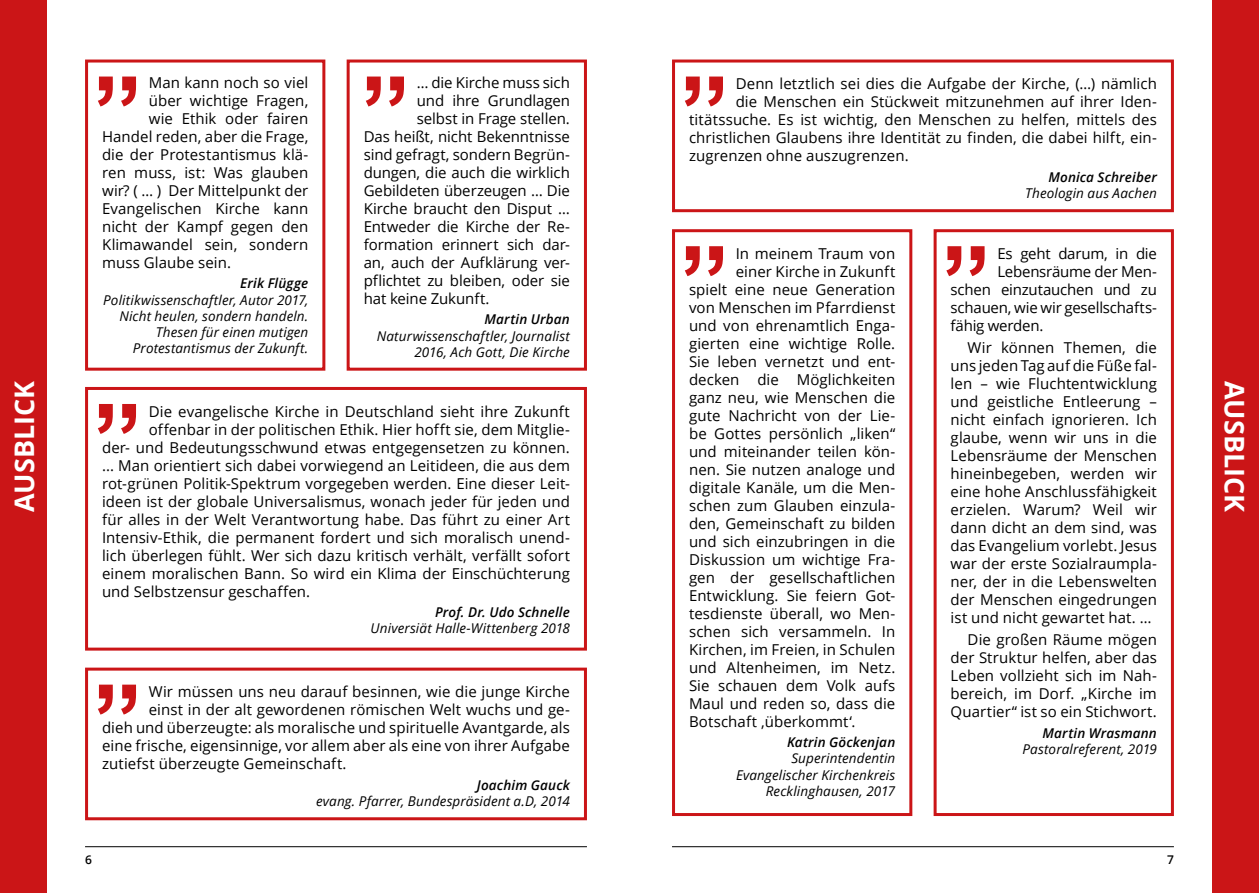
<style>
.page{position:relative;width:1259px;height:893px;background:#fff}
.page>*{position:absolute;margin:0;border:0;box-sizing:border-box;transform-origin:0 0}
.t1{font:700 27px "Open Sans";color:#fff}
.t2{font:15px/18px "Open Sans";letter-spacing:.005em;color:#000;text-align:justify}
.t3{font:15px "Open Sans";letter-spacing:-.015em;color:#000}
.t4{font:italic 13.5px/16.2px "Open Sans";letter-spacing:.01em;color:#000;text-align:right}
.t5{font:italic 600 13.5px "Open Sans";letter-spacing:.01em;color:#000}
.t6{font:600 12px "Open Sans";color:#000}
</style>
<div class="page">
<hr style="left:85px;top:846px;width:502px;height:1px;background:#000">
<hr style="left:672px;top:846px;width:502px;height:1px;background:#000">
<div style="left:85px;top:60px;width:240px;height:311px;border:3px solid #cb1517"></div>
<div style="left:347px;top:60px;width:240px;height:311px;border:3px solid #cb1517"></div>
<svg style="left:98px;top:77px;width:38px;height:30px"></svg>
<svg style="left:366px;top:77px;width:38px;height:30px"></svg>
<div style="left:85px;top:387px;width:502px;height:264px;border:3px solid #cb1517"></div>
<svg style="left:98px;top:404px;width:38px;height:30px"></svg>
<div style="left:85px;top:668px;width:502px;height:152px;border:3px solid #cb1517"></div>
<svg style="left:98px;top:685px;width:38px;height:30px"></svg>
<div style="left:0;top:0;width:47px;height:893px;background:#cb1517"></div>
<div style="left:1212px;top:0;width:47px;height:893px;background:#cb1517"></div>
<div style="left:672px;top:229px;width:240px;height:587px;border:3px solid #cb1517"></div>
<div style="left:933px;top:229px;width:241px;height:587px;border:3px solid #cb1517"></div>
<svg style="left:685px;top:246px;width:38px;height:30px"></svg>
<svg style="left:946px;top:246px;width:38px;height:30px"></svg>
<div style="left:672px;top:60px;width:502px;height:152px;border:3px solid #cb1517"></div>
<svg style="left:685px;top:77px;width:38px;height:30px"></svg>
<p class="t2" style="left:149px;top:73px;width:161px">Man kann noch so viel</p>
<p class="t2" style="left:149px;top:91px;width:161px">über wichtige Fragen,</p>
<p class="t2" style="left:149px;top:109px;width:161px">wie Ethik oder fairen</p>
<p class="t2" style="left:102px;top:127px;width:208px">Handel reden, aber die Frage,</p>
<p class="t2" style="left:102px;top:145px;width:208px">die der Protestantismus klä-</p>
<p class="t2" style="left:102px;top:163px;width:208px">ren muss, ist: Was glauben</p>
<p class="t2" style="left:102px;top:181px;width:208px">wir? ( … ) Der Mittelpunkt der</p>
<p class="t2" style="left:102px;top:199px;width:208px">Evangelischen Kirche kann</p>
<p class="t2" style="left:102px;top:217px;width:208px">nicht der Kampf gegen den</p>
<p class="t2" style="left:102px;top:235px;width:208px">Klimawandel sein, sondern</p>
<p class="t2" style="left:102px;top:253px;width:130px">muss Glaube sein.</p>
<p class="t5" style="left:240px;top:274px;width:70px">Erik Flügge</p>
<p class="t4" style="left:103px;top:291px;width:207px">Politikwissenschaftler, Autor 2017,<br>Nicht heulen, sondern handeln.<br>Thesen für einen mutigen<br>Protestantismus der Zukunft.</p>
<p class="t2" style="left:417px;top:73px;width:155px">… die Kirche muss sich</p>
<p class="t2" style="left:417px;top:91px;width:155px">und ihre Grundlagen</p>
<p class="t2" style="left:417px;top:109px;width:155px">selbst in Frage stellen.</p>
<p class="t2" style="left:364px;top:127px;width:208px">Das heißt, nicht Bekenntnisse</p>
<p class="t2" style="left:364px;top:145px;width:208px">sind gefragt, sondern Begrün-</p>
<p class="t2" style="left:364px;top:163px;width:208px">dungen, die auch die wirklich</p>
<p class="t2" style="left:364px;top:181px;width:208px">Gebildeten überzeugen … Die</p>
<p class="t2" style="left:364px;top:199px;width:208px">Kirche braucht den Disput …</p>
<p class="t2" style="left:364px;top:217px;width:208px">Entweder die Kirche der Re-</p>
<p class="t2" style="left:364px;top:235px;width:208px">formation erinnert sich dar-</p>
<p class="t2" style="left:364px;top:253px;width:208px">an, auch der Aufklärung ver-</p>
<p class="t2" style="left:364px;top:271px;width:208px">pflichtet zu bleiben, oder sie</p>
<p class="t2" style="left:364px;top:289px;width:127px">hat keine Zukunft.</p>
<p class="t5" style="left:484px;top:310px;width:87px">Martin Urban</p>
<p class="t4" style="left:377px;top:327px;width:195px">Naturwissenschaftler, Journalist<br>2016, Ach Gott, Die Kirche</p>
<p class="t2" style="left:736px;top:74px;width:423px">Denn letztlich sei dies die Aufgabe der Kirche, (…) nämlich</p>
<p class="t2" style="left:736px;top:92px;width:423px">die Menschen ein Stückweit mitzunehmen auf ihrer Iden-</p>
<p class="t2" style="left:689px;top:110px;width:469px">titätssuche. Es ist wichtig, den Menschen zu helfen, mittels des</p>
<p class="t2" style="left:689px;top:128px;width:469px">christlichen Glaubens ihre Identität zu finden, die dabei hilft, ein-</p>
<p class="t2" style="left:689px;top:146px;width:221px">zugrenzen ohne auszugrenzen.</p>
<p class="t5" style="left:1048px;top:167px;width:110px">Monica Schreiber</p>
<p class="t4" style="left:1025px;top:184px;width:133px">Theologin aus Aachen</p>
<p class="t3" style="left:997px;top:243px;width:161px">Es geht darum, in die</p>
<p class="t3" style="left:997px;top:261px;width:161px">Lebensräume der Men-</p>
<p class="t3" style="left:950px;top:279px;width:208px">schen einzutauchen und zu</p>
<p class="t3" style="left:950px;top:297px;width:208px">schauen, wie wir gesellschafts-</p>
<p class="t3" style="left:950px;top:315px;width:94px">fähig werden.</p>
<p class="t2" style="left:950px;top:338px;width:208px;text-indent:17px">Wir können Themen, die uns jeden Tag auf die Füße fal&shy;len – wie Fluchtentwicklung und geistliche Entleerung – nicht einfach ignorieren. Ich glaube, wenn wir uns in die Lebensräume der Menschen hineinbegeben, werden wir eine hohe Anschlussfähigkeit erzielen. Warum? Weil wir dann dicht an dem sind, was das Evangelium vorlebt. Jesus war der erste Sozialraumpla&shy;ner, der in die Lebenswelten der Menschen eingedrungen ist und nicht gewartet hat. …</p>
<p class="t2" style="left:950px;top:630px;width:208px;text-indent:17px">Die großen Räume mögen der Struktur helfen, aber das Leben vollzieht sich im Nah&shy;bereich, im Dorf. „Kirche im Quartier“ ist so ein Stichwort.</p>
<p class="t5" style="left:1042px;top:724px;width:116px">Martin Wrasmann</p>
<p class="t4" style="left:1022px;top:741px;width:136px">Pastoralreferent, 2019</p>
<p class="t2" style="left:736px;top:244px;width:161px">In meinem Traum von</p>
<p class="t2" style="left:736px;top:262px;width:161px">einer Kirche in Zukunft</p>
<p class="t2" style="left:689px;top:280px;width:208px">spielt eine neue Generation</p>
<p class="t2" style="left:689px;top:298px;width:208px">von Menschen im Pfarrdienst</p>
<p class="t2" style="left:689px;top:316px;width:208px">und von ehrenamtlich Enga-</p>
<p class="t2" style="left:689px;top:334px;width:208px">gierten eine wichtige Rolle.</p>
<p class="t2" style="left:689px;top:352px;width:208px">Sie leben vernetzt und ent-</p>
<p class="t2" style="left:689px;top:370px;width:208px">decken die Möglichkeiten</p>
<p class="t2" style="left:689px;top:388px;width:208px">ganz neu, wie Menschen die</p>
<p class="t2" style="left:689px;top:406px;width:208px">gute Nachricht von der Lie-</p>
<p class="t2" style="left:689px;top:424px;width:208px">be Gottes persönlich „liken“</p>
<p class="t2" style="left:689px;top:442px;width:208px">und miteinander teilen kön-</p>
<p class="t2" style="left:689px;top:460px;width:208px">nen. Sie nutzen analoge und</p>
<p class="t2" style="left:689px;top:478px;width:208px">digitale Kanäle, um die Men-</p>
<p class="t2" style="left:689px;top:496px;width:208px">schen zum Glauben einzula-</p>
<p class="t2" style="left:689px;top:514px;width:208px">den, Gemeinschaft zu bilden</p>
<p class="t2" style="left:689px;top:532px;width:208px">und sich einzubringen in die</p>
<p class="t2" style="left:689px;top:550px;width:208px">Diskussion um wichtige Fra-</p>
<p class="t2" style="left:689px;top:568px;width:208px">gen der gesellschaftlichen</p>
<p class="t2" style="left:689px;top:586px;width:208px">Entwicklung. Sie feiern Got-</p>
<p class="t2" style="left:689px;top:604px;width:208px">tesdienste überall, wo Men-</p>
<p class="t2" style="left:689px;top:622px;width:208px">schen sich versammeln. In</p>
<p class="t2" style="left:689px;top:640px;width:208px">Kirchen, im Freien, in Schulen</p>
<p class="t2" style="left:689px;top:658px;width:208px">und Altenheimen, im Netz.</p>
<p class="t2" style="left:689px;top:676px;width:208px">Sie schauen dem Volk aufs</p>
<p class="t2" style="left:689px;top:694px;width:208px">Maul und reden so, dass die</p>
<p class="t2" style="left:689px;top:712px;width:168px">Botschaft ‚überkommt‘.</p>
<p class="t5" style="left:787px;top:733px;width:110px">Katrin Göckenjan</p>
<p class="t4" style="left:736px;top:750px;width:161px">Superintendentin<br>Evangelischer Kirchenkreis<br>Recklinghausen, 2017</p>
<h1 class="t1" style="left:5px;top:512px;width:133px;rotate:-90deg">AUSBLICK</h1>
<h1 class="t1" style="left:1253px;top:381px;width:133px;rotate:90deg">AUSBLICK</h1>
<p class="t2" style="left:149px;top:402px;width:423px">Die evangelische Kirche in Deutschland sieht ihre Zukunft</p>
<p class="t2" style="left:149px;top:420px;width:423px">offenbar in der politischen Ethik. Hier hofft sie, dem Mitglie-</p>
<p class="t2" style="left:102px;top:438px;width:469px">der- und Bedeutungsschwund etwas entgegensetzen zu können.</p>
<p class="t2" style="left:102px;top:456px;width:469px">... Man orientiert sich dabei vorwiegend an Leitideen, die aus dem</p>
<p class="t2" style="left:102px;top:474px;width:469px">rot-grünen Politik-Spektrum vorgegeben werden. Eine dieser Leit-</p>
<p class="t2" style="left:102px;top:492px;width:469px">ideen ist der globale Universalismus, wonach jeder für jeden und</p>
<p class="t2" style="left:102px;top:510px;width:469px">für alles in der Welt Verantwortung habe. Das führt zu einer Art</p>
<p class="t2" style="left:102px;top:528px;width:469px">Intensiv-Ethik, die permanent fordert und sich moralisch unend-</p>
<p class="t2" style="left:102px;top:546px;width:469px">lich überlegen fühlt. Wer sich dazu kritisch verhält, verfällt sofort</p>
<p class="t2" style="left:102px;top:564px;width:469px">einem moralischen Bann. So wird ein Klima der Einschüchterung</p>
<p class="t2" style="left:102px;top:582px;width:210px">und Selbstzensur geschaffen.</p>
<p class="t5" style="left:435px;top:603px;width:136px">Prof. Dr. Udo Schnelle</p>
<p class="t4" style="left:370px;top:620px;width:201px">Universiät Halle-Wittenberg 2018</p>
<p class="t2" style="left:149px;top:682px;width:422px">Wir müssen uns neu darauf besinnen, wie die junge Kirche</p>
<p class="t2" style="left:149px;top:700px;width:423px">einst in der alt gewordenen römischen Welt wuchs und ge-</p>
<p class="t2" style="left:102px;top:718px;width:469px">dieh und überzeugte: als moralische und spirituelle Avantgarde, als</p>
<p class="t2" style="left:102px;top:736px;width:469px">eine frische, eigensinnige, vor allem aber als eine von ihrer Aufgabe</p>
<p class="t2" style="left:102px;top:754px;width:246px">zutiefst überzeugte Gemeinschaft.</p>
<p class="t5" style="left:477px;top:775px;width:95px">Joachim Gauck</p>
<p class="t4" style="left:316px;top:792px;width:255px">evang. Pfarrer, Bundespräsident a.D, 2014</p>
<p class="t6" style="left:85px;top:851px;width:8px">6</p>
<p class="t6" style="left:1167px;top:851px;width:8px">7</p>
</div>
